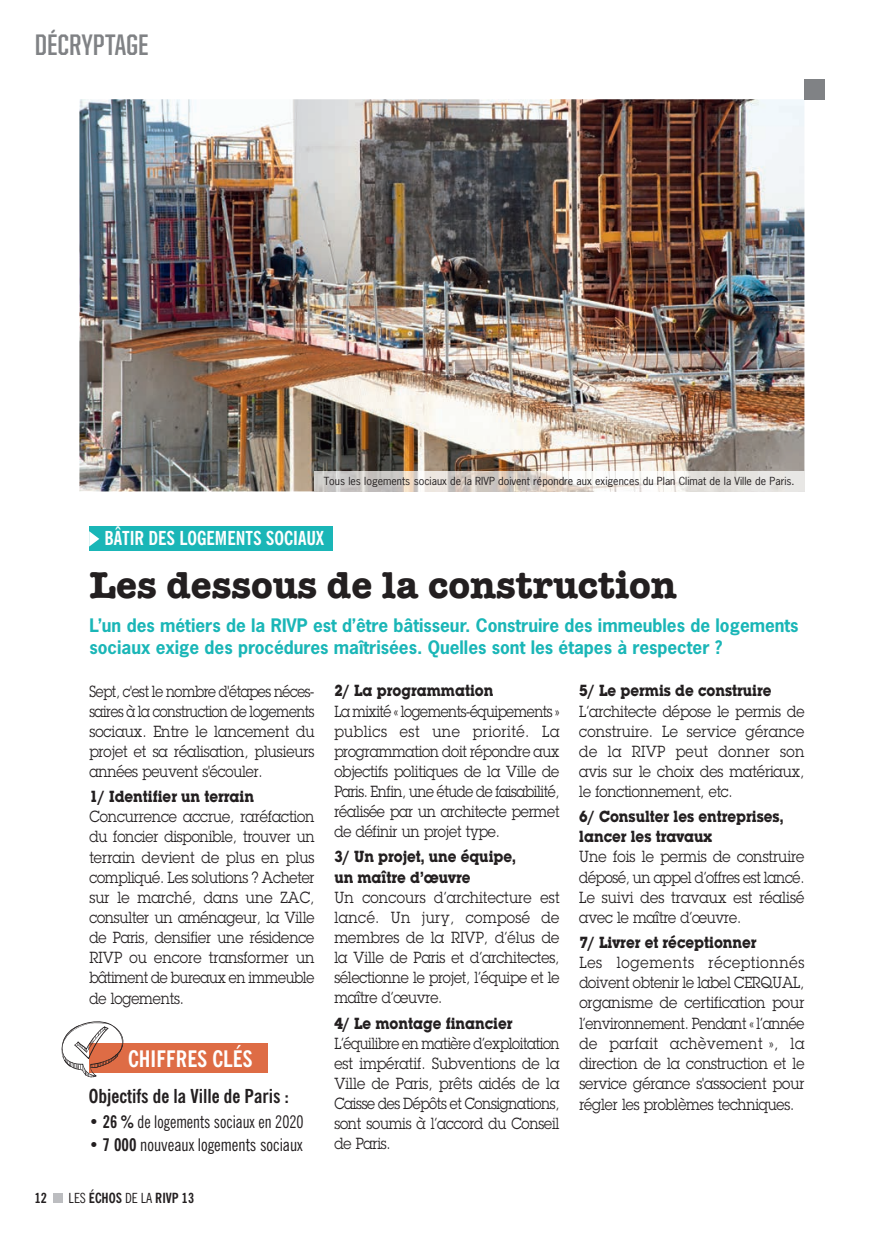
<style>
.page{position:relative;width:869px;height:1241px;background:#fff}
.page>*{position:absolute;margin:0;border:0;box-sizing:border-box;transform-origin:0 0}
.t1{font:700 38.5px "American Typewriter";color:#231f20}
.t2{font:700 29.75px "United Sans Cond";color:#808285}
.t3{font:700 condensed 22.75px "News Gothic BT";color:#fff}
.t4{font:700 condensed 19.25px "News Gothic BT";color:#231f20}
.t5{font:700 condensed 19.25px "News Gothic BT";color:#fff}
.t6{font:700 17.5px/21.9px "News Gothic";color:#1ab6b7}
.t7{font:condensed 17.5px "News Gothic BT";color:#231f20}
.t8{font:condensed 17.5px "News Gothic BT";color:#231f20;scale:.95 1}
.t9{font:15.75px/20.1px "Lubalin Graph Std";letter-spacing:-.01em;color:#231f20;text-align:justify;scale:.9 1}
.t10{font:15.75px/20.1px "Lubalin Graph Std";letter-spacing:-.01em;color:#231f20;text-align:justify;scale:.89 1}
.t11{font:15.75px/20.1px "Lubalin Graph Std";letter-spacing:-.01em;color:#231f20;text-align:justify;scale:.86 1}
.t12{font:700 15.75px/20.1px "Lubalin Graph Std";color:#231f20;scale:.9 1}
.t13{font:15.75px/20.1px "Lubalin Graph Std";letter-spacing:-.01em;color:#231f20;text-align:justify;scale:.85 1}
.t14{font:700 condensed 14px "News Gothic BT";color:#231f20}
.t15{font:10.5px "News Gothic";color:#231f20}
.s1{font-weight:700}
.s2{font-weight:400}
</style>
<div class="page">
<div style="left:53px;top:1192px;width:10px;height:10px;background:#bcbdc0"></div>
<img style="left:79px;top:99px;width:725px;height:392px">
<div style="left:89px;top:526px;width:243px;height:25px;background:#1ab6b7"></div>
<svg style="left:89px;top:531px;width:10px;height:15px"></svg>
<div style="left:804px;top:79px;width:20px;height:20px;background:#808285"></div>
<img style="left:314px;top:471px;width:490px;height:20px">
<div style="left:89px;top:1043px;width:178px;height:29px;background:#de6c45"></div>
<svg style="left:61px;top:1021px;width:64px;height:57px"></svg>
<h2 class="t2" style="left:35px;top:29px;width:115px">DÉCRYPTAGE</h2>
<p class="t15" style="left:323px;top:474px;width:472px">Tous les logements sociaux de la RIVP doivent répondre aux exigences du Plan Climat de la Ville de Paris.</p>
<p class="t5" style="left:104px;top:526px;width:221px">BÂTIR DES LOGEMENTS SOCIAUX</p>
<h1 class="t1" style="left:89px;top:551px;width:588px">Les dessous de la construction</h1>
<p class="t6" style="left:89px;top:614px;width:710px">L’un des métiers de la RIVP est d’être bâtisseur. Construire des immeubles de logements sociaux exige des procédures maîtrisées. Quelles sont les étapes à respecter ?</p>
<p class="t13" style="left:89px;top:680px;width:266px">Sept, c'est le nombre d'étapes néces&shy;saires à la construction de logements sociaux. Entre le lancement du projet et sa réalisation, plusieurs années peuvent s'écouler.</p>
<p class="t12" style="left:89px;top:786px;width:184px">1/ Identifier un terrain</p>
<p class="t10" style="left:89px;top:806px;width:254px">Concurrence accrue, raréfaction du foncier disponible, trouver un terrain devient de plus en plus compliqué. Les solutions ? Acheter sur le marché, dans une ZAC, consulter un aménageur, la Ville de Paris, densifier une résidence RIVP ou encore transformer un bâtiment de bureaux en immeuble de logements.</p>
<p class="t12" style="left:334px;top:680px;width:178px">2/ La programmation</p>
<p class="t11" style="left:334px;top:700px;width:263px">La mixité « logements-équipements » publics est une priorité. La programmation doit répondre aux objectifs politiques de la Ville de Paris. Enfin, une étude de faisabilité, réalisée par un architecte permet de définir un projet type.</p>
<p class="t12" style="left:334px;top:846px;width:203px">3/ Un projet, une équipe, un maître d’œuvre</p>
<p class="t9" style="left:334px;top:886px;width:251px">Un concours d’architecture est lancé. Un jury, composé de membres de la RIVP, d’élus de la Ville de Paris et d’architectes, sélectionne le projet, l’équipe et le maître d’œuvre.</p>
<p class="t12" style="left:334px;top:1012px;width:199px">4/ Le montage financier</p>
<p class="t11" style="left:334px;top:1032px;width:263px">L’équilibre en matière d’exploitation est impératif. Subventions de la Ville de Paris, prêts aidés de la Caisse des Dépôts et Consignations, sont soumis à l’accord du Conseil de Paris.</p>
<p class="t12" style="left:579px;top:680px;width:215px">5/ Le permis de construire</p>
<p class="t10" style="left:579px;top:700px;width:254px">L’architecte dépose le permis de construire. Le service gérance de la RIVP peut donner son avis sur le choix des matériaux, le fonctionnement, etc.</p>
<p class="t12" style="left:579px;top:806px;width:228px">6/ Consulter les entreprises, lancer les travaux</p>
<p class="t9" style="left:579px;top:846px;width:251px">Une fois le permis de construire déposé, un appel d’offres est lancé.<br>Le suivi des travaux est réalisé avec le maître d’œuvre.</p>
<p class="t12" style="left:579px;top:931px;width:198px">7/ Livrer et réceptionner</p>
<p class="t9" style="left:579px;top:952px;width:251px">Les logements réceptionnés doivent obtenir le label CERQUAL, organisme de certification pour l’environnement. Pendant « l’année de parfait achèvement », la direction de la construction et le service gérance s'associent pour régler les problèmes techniques.</p>
<h3 class="t3" style="left:128px;top:1044px;width:126px">CHIFFRES CLÉS</h3>
<p class="t4" style="left:89px;top:1084px;width:202px">Objectifs de la Ville de Paris :</p>
<p class="t8" style="left:89px;top:1111px;width:227px"><span class="s1">• 26 %</span> de logements sociaux en 2020</p>
<p class="t7" style="left:89px;top:1133px;width:215px"><span class="s1">• 7 000</span> nouveaux logements sociaux</p>
<p class="t14" style="left:35px;top:1188px;width:14px">12</p>
<p class="t14" style="left:69px;top:1188px;width:127px"><span class="s2">LES</span> ÉCHOS <span class="s2">DE LA</span> RIVP 13</p>
</div>
